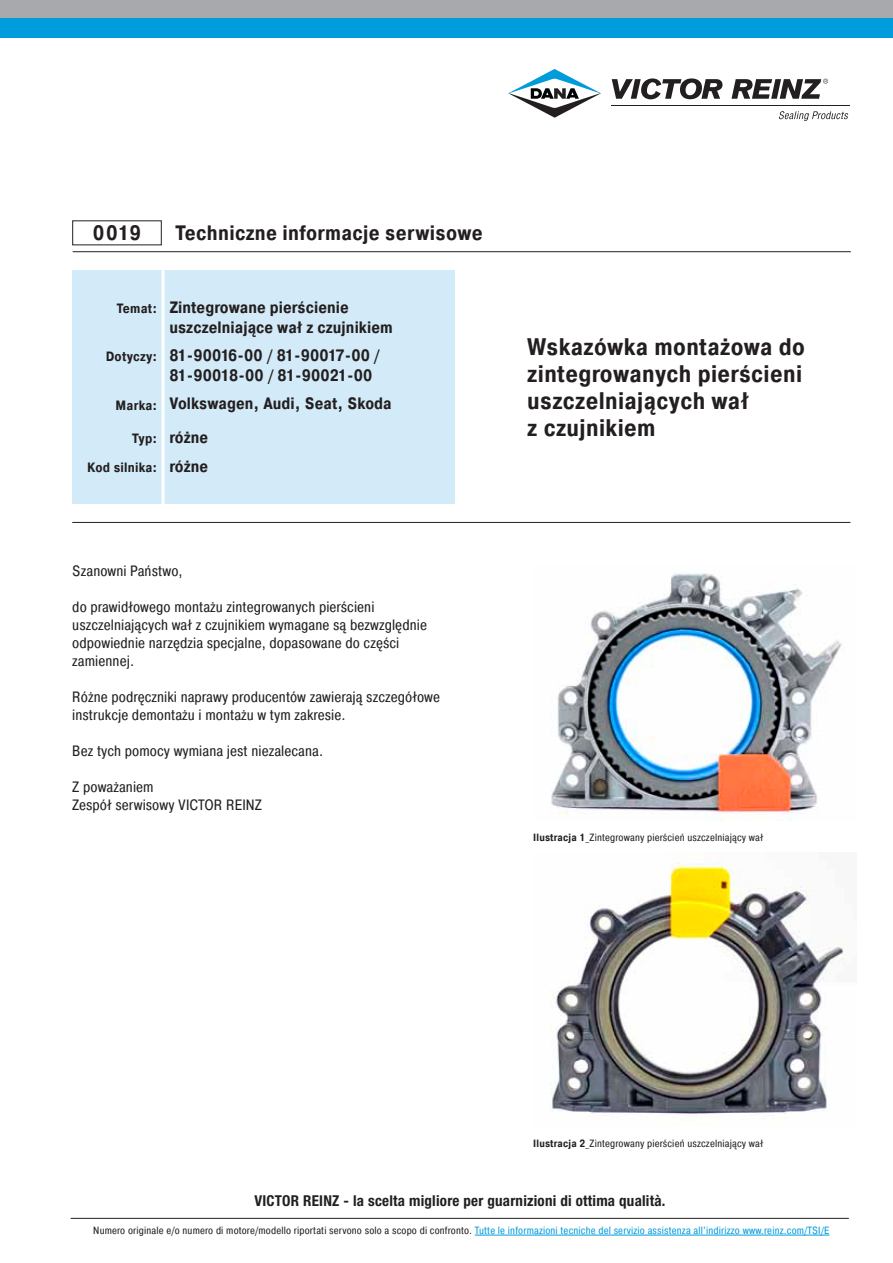
<style>
.page{position:relative;width:893px;height:1263px;background:#fff}
.page>*{position:absolute;margin:0;border:0;box-sizing:border-box;transform-origin:0 0}
.t1{font:700 24px/27px "Pragmatica Cond E";letter-spacing:.015em;color:#231f20}
.t2{font:700 20.85px "Pragmatica Cond E";letter-spacing:.015em;color:#231f20}
.t3{font:700 16.5px/19.5px "Pragmatica Cond E";letter-spacing:.005em;color:#231f20}
.t4{font:15px/18px "Pragmatica Cond E";letter-spacing:.005em;color:#231f20}
.t5{font:700 condensed 15px "Helvetica Neue";letter-spacing:.015em;color:#231f20}
.t6{font:700 13.5px "Pragmatica Cond E";letter-spacing:.015em;color:#231f20}
.t7{font:10.5px "Pragmatica Cond E";letter-spacing:.015em;color:#009cdb}
.t8{font:10.5px "Pragmatica Cond E";letter-spacing:.015em;color:#231f20}
.s1{font-size:13.5px}
.s2{font-size:16.5px}
.s3{font-weight:700}
.s4{color:#231f20}
</style>
<div class="page">
<hr style="left:71px;top:1218px;width:778px;height:1px;background:#231f20">
<div style="left:0;top:0;width:893px;height:37px;background:#009cdb"></div>
<div style="left:0;top:0;width:893px;height:17px;background:#a8a9ad"></div>
<hr style="left:611px;top:105px;width:239px;height:1px;background:#231f20">
<svg style="left:612px;top:78px;width:111px;height:21px"></svg>
<svg style="left:731px;top:79px;width:97px;height:20px"></svg>
<svg style="left:508px;top:69px;width:93px;height:49px"></svg>
<svg style="left:779px;top:111px;width:69px;height:10px"></svg>
<div style="left:73px;top:270px;width:382px;height:234px;background:#d3ebf8"></div>
<hr style="left:162px;top:268px;width:3px;height:245px;background:#fff">
<hr style="left:72px;top:522px;width:778px;height:1px;background:#231f20">
<hr style="left:73px;top:251px;width:778px;height:1px;background:#231f20">
<img style="left:551px;top:573px;width:291px;height:247px">
<img style="left:550px;top:853px;width:294px;height:261px">
<hr style="left:475px;top:1235px;width:354px;height:1px;background:#009cdb">
<h2 class="t2" style="left:93px;top:220px;width:50px">0019</h2>
<h2 class="t2" style="left:175px;top:220px;width:309px">Techniczne informacje serwisowe</h2>
<p class="t3" style="left:169px;top:299px;width:225px;text-indent:-53px"><span class="s1">Temat:</span> Zintegrowane pierścienie uszczelniające wał z czujnikiem</p>
<p class="t3" style="left:169px;top:347px;width:212px;text-indent:-64px"><span class="s1">Dotyczy:</span> 81-90016-00 / 81-90017-00 /<br>81-90018-00 / 81-90021-00</p>
<p class="t3" style="left:132px;top:388px;width:261px;line-height:33.5px;text-indent:-17px"><span class="s1">Marka:</span> Volkswagen, Audi, Seat, Skoda<br><span class="s1">Typ:</span> różne</p>
<p class="t6" style="left:87px;top:459px;width:123px">Kod silnika: <span class="s2">różne</span></p>
<p class="t4" style="left:72px;top:562px;width:112px">Szanowni Państwo,</p>
<p class="t4" style="left:72px;top:598px;width:356px">do prawidłowego montażu zintegrowanych pierścieni uszczelniających wał z czujnikiem wymagane są bezwzględnie odpowiednie narzędzia specjalne, dopasowane do części zamiennej.</p>
<p class="t4" style="left:72px;top:688px;width:369px">Różne podręczniki naprawy producentów zawierają szczegółowe instrukcje demontażu i montażu w tym zakresie.</p>
<p class="t4" style="left:72px;top:742px;width:252px">Bez tych pomocy wymiana jest niezalecana.</p>
<p class="t4" style="left:72px;top:778px;width:191px">Z poważaniem<br>Zespół serwisowy VICTOR REINZ</p>
<h1 class="t1" style="left:527px;top:334px;width:279px">Wskazówka montażowa do zintegrowanych pierścieni uszczelniających wał<br>z czujnikiem</h1>
<p class="t8" style="left:533px;top:831px;width:232px"><span class="s3">Ilustracja 1</span>_Zintegrowany pierścień uszczelniający wał</p>
<p class="t8" style="left:533px;top:1136px;width:232px"><span class="s3">Ilustracja 2</span>_Zintegrowany pierścień uszczelniający wał</p>
<p class="t5" style="left:254px;top:1192px;width:412px">VICTOR REINZ - la scelta migliore per guarnizioni di ottima qualità.</p>
<p class="t7" style="left:93px;top:1224px;width:738px"><span class="s4">Numero originale e/o numero di motore/modello riportati servono solo a scopo di confronto.</span> Tutte le informazioni tecniche del servizio assistenza all’indirizzo www.reinz.com/TSI/E</p>
</div>
